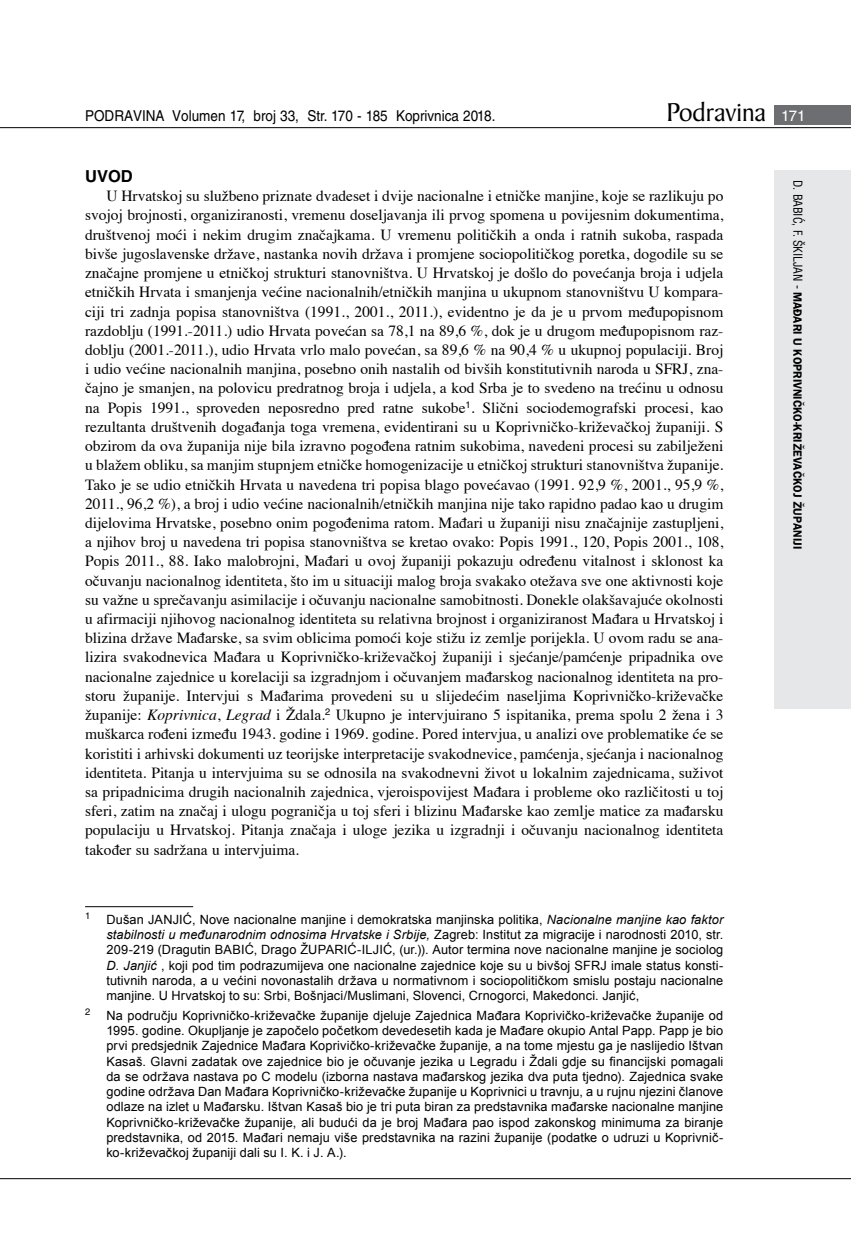
<style>
.page{position:relative;width:851px;height:1234px;background:#fff}
.page>*{position:absolute;margin:0;border:0;box-sizing:border-box;transform-origin:0 0}
.t1{font:27.6px "Baker Signet BT";color:#000}
.t2{font:700 16.5px "Helvetica LT Skin 29";color:#000}
.t3{font:15.45px/19.2px "Times";color:#000;text-align:justify}
.t4{font:15px "Helvetica LT Skin 29";color:#000;scale:.9 1}
.t5{font:12.75px/15.3px "Arial";letter-spacing:.01em;color:#000;text-align:justify}
.t6{font:600 12px "ITC Franklin Gothic Skin 29";letter-spacing:-.005em;color:#000;scale:.95 1}
.t7{font:9.45px "Helvetica LT Skin 29";color:#000}
.s1{font-family:"Helvetica LT Skin 29";font-size:15px;color:#fff}
.s2{font-style:italic}
.s3{font-family:"Helvetica LT Skin 29";font-weight:400;font-stretch:condensed}
</style>
<div class="page">
<div style="left:774px;top:170px;width:76px;height:538px;background:#e6e7e8"></div>
<div style="left:774px;top:105px;width:76px;height:19px;background:#6d6e71"></div>
<hr style="left:0;top:127px;width:850px;height:1px;background:#000">
<hr style="left:0;top:1177px;width:850px;height:1px;background:#000">
<hr style="left:85px;top:906px;width:108px;height:1px;background:#000">
<p class="t4" style="left:85px;top:107px;width:457px">PODRAVINA Volumen 17, broj 33, Str. 170 - 185 Koprivnica 2018.</p>
<h1 class="t1" style="left:666px;top:95px;width:141px">Podravina <span class="s1">171</span></h1>
<p class="t2" style="left:85px;top:166px;width:49px">UVOD</p>
<p class="t3" style="left:85px;top:185px;width:639px;text-indent:21px">U Hrvatskoj su službeno priznate dvadeset i dvije nacionalne i etničke manjine, koje se razlikuju po svojoj brojnosti, organiziranosti, vremenu doseljavanja ili prvog spomena u povijesnim dokumentima, društvenoj moći i nekim drugim značajkama. U vremenu političkih a onda i ratnih sukoba, raspada bivše jugoslavenske države, nastanka novih država i promjene sociopolitičkog poretka, dogodile su se značajne promjene u etničkoj strukturi stanovništva. U Hrvatskoj je došlo do povećanja broja i udjela etničkih Hrvata i smanjenja većine nacionalnih/etničkih manjina u ukupnom stanovništvu U kompara&shy;ciji tri zadnja popisa stanovništva (1991., 2001., 2011.), evidentno je da je u prvom međupopisnom razdoblju (1991.-2011.) udio Hrvata povećan sa 78,1 na 89,6 %, dok je u drugom međupopisnom raz&shy;doblju (2001.-2011.), udio Hrvata vrlo malo povećan, sa 89,6 % na 90,4 % u ukupnoj populaciji. Broj i udio većine nacionalnih manjina, posebno onih nastalih od bivših konstitutivnih naroda u SFRJ, zna&shy;čajno je smanjen, na polovicu predratnog broja i udjela, a kod Srba je to svedeno na trećinu u odnosu na Popis 1991., sproveden neposredno pred ratne sukobe<sup>1</sup>. Slični sociodemografski procesi, kao rezultanta društvenih događanja toga vremena, evidentirani su u Koprivničko-križevačkoj županiji. S obzirom da ova županija nije bila izravno pogođena ratnim sukobima, navedeni procesi su zabilježeni u blažem obliku, sa manjim stupnjem etničke homogenizacije u etničkoj strukturi stanovništva županije.<br>Tako je se udio etničkih Hrvata u navedena tri popisa blago povećavao (1991. 92,9 %, 2001., 95,9 %, 2011., 96,2 %), a broj i udio većine nacionalnih/etničkih manjina nije tako rapidno padao kao u drugim dijelovima Hrvatske, posebno onim pogođenima ratom. Mađari u županiji nisu značajnije zastupljeni, a njihov broj u navedena tri popisa stanovništva se kretao ovako: Popis 1991., 120, Popis 2001., 108, Popis 2011., 88. Iako malobrojni, Mađari u ovoj županiji pokazuju određenu vitalnost i sklonost ka očuvanju nacionalnog identiteta, što im u situaciji malog broja svakako otežava sve one aktivnosti koje su važne u sprečavanju asimilacije i očuvanju nacionalne samobitnosti. Donekle olakšavajuće okolnosti u afirmaciji njihovog nacionalnog identiteta su relativna brojnost i organiziranost Mađara u Hrvatskoj i blizina države Mađarske, sa svim oblicima pomoći koje stižu iz zemlje porijekla. U ovom radu se ana&shy;lizira svakodnevica Mađara u Koprivničko-križevačkoj županiji i sjećanje/pamćenje pripadnika ove nacionalne zajednice u korelaciji sa izgradnjom i očuvanjem mađarskog nacionalnog identiteta na pro&shy;storu županije. Intervjui s Mađarima provedeni su u slijedećim naseljima Koprivničko-križevačke županije: <span class="s2">Koprivnica</span>, <span class="s2">Legrad</span> i Ždala<span class="s2">.</span><sup>2</sup> Ukupno je intervjuirano 5 ispitanika, prema spolu 2 žena i 3 muškarca rođeni između 1943. godine i 1969. godine. Pored intervjua, u analizi ove problematike će se koristiti i arhivski dokumenti uz teorijske interpretacije svakodnevice, pamćenja, sjećanja i nacionalnog identiteta. Pitanja u intervjuima su se odnosila na svakodnevni život u lokalnim zajednicama, suživot sa pripadnicima drugih nacionalnih zajednica, vjeroispovijest Mađara i probleme oko različitosti u toj sferi, zatim na značaj i ulogu pograničja u toj sferi i blizinu Mađarske kao zemlje matice za mađarsku populaciju u Hrvatskoj. Pitanja značaja i uloge jezika u izgradnji i očuvanju nacionalnog identiteta također su sadržana u intervjuima.</p>
<p class="t7" style="left:85px;top:910px;width:7px">1</p>
<p class="t5" style="left:106px;top:911px;width:618px">Dušan JANJIĆ, Nove nacionalne manjine i demokratska manjinska politika, <span class="s2">Nacionalne manjine kao faktor stabilnosti u međunarodnim odnosima Hrvatske i Srbije,</span> Zagreb: Institut za migracije i narodnosti 2010, str.<br>209-219 (Dragutin BABIĆ, Drago ŽUPARIĆ-ILJIĆ, (ur.)). Autor termina nove nacionalne manjine je sociolog <span class="s2">D. Janjić</span> , koji pod tim podrazumijeva one nacionalne zajednice koje su u bivšoj SFRJ imale status konsti&shy;tutivnih naroda, a u većini novonastalih država u normativnom i sociopolitičkom smislu postaju nacionalne manjine. U Hrvatskoj to su: Srbi, Bošnjaci/Muslimani, Slovenci, Crnogorci, Makedonci. Janjić,</p>
<p class="t7" style="left:85px;top:1005px;width:7px">2</p>
<p class="t5" style="left:106px;top:1007px;width:618px">Na području Koprivničko-križevačke županije djeluje Zajednica Mađara Koprivičko-križevačke županije od 1995. godine. Okupljanje je započelo početkom devedesetih kada je Mađare okupio Antal Papp. Papp je bio prvi predsjednik Zajednice Mađara Koprivičko-križevačke županije, a na tome mjestu ga je naslijedio Ištvan Kasaš. Glavni zadatak ove zajednice bio je očuvanje jezika u Legradu i Ždali gdje su financijski pomagali da se održava nastava po C modelu (izborna nastava mađarskog jezika dva puta tjedno). Zajednica svake godine održava Dan Mađara Koprivničko-križevačke županije u Koprivnici u travnju, a u rujnu njezini članove odlaze na izlet u Mađarsku. Ištvan Kasaš bio je tri puta biran za predstavnika mađarske nacionalne manjine Koprivničko-križevačke županije, ali budući da je broj Mađara pao ispod zakonskog minimuma za biranje predstavnika, od 2015. Mađari nemaju više predstavnika na razini županije (podatke o udruzi u Koprivnič&shy;ko-križevačkoj županiji dali su I. K. i J. A.).</p>
<p class="t6" style="left:804px;top:180px;width:389px;rotate:90deg"><span class="s3">D. BABIĆ, F. ŠKILJAN -</span> MAĐARI U KOPRIVNIČKO-KRIŽEVAČKOJ ŽUPANIJI</p>
</div>
